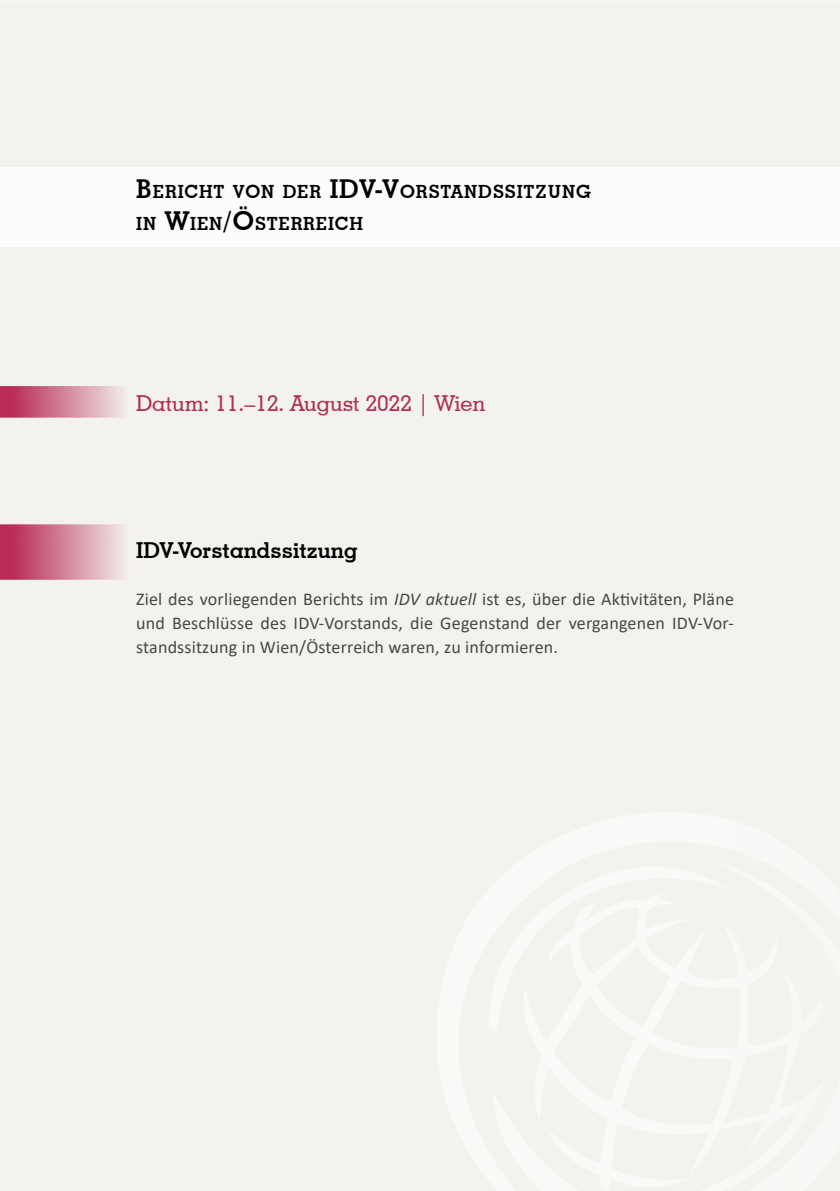
<style>
.page{position:relative;width:840px;height:1191px;background:#fff}
.page>*{position:absolute;margin:0;border:0;box-sizing:border-box;transform-origin:0 0}
.t1{font:500 22px "Geometric Slab 703 BT";color:#b02e4d}
.t2{font:700 22px "Geometric Slab 703 BT";color:#000}
.t3{font:700 18.2px/31.2px "Geometric Slab 703 BT";letter-spacing:.045em;color:#000}
.t4{font:18px/24px "Calibri";letter-spacing:.01em;color:#464746;text-align:justify}
.s1{font-size:26px}
.s2{font-style:italic}
</style>
<div class="page">
<div style="left:0;top:0;width:839px;height:1191px;background:#f4f2ee"></div>
<img style="left:0;top:524px;width:147px;height:56px">
<img style="left:0;top:387px;width:147px;height:30px">
<svg style="left:436px;top:812px;width:403px;height:379px;fill:#f4f2ee"></svg>
<svg style="left:490px;top:859px;width:349px;height:332px;fill:#f4f2ee"></svg>
<svg style="left:520px;top:892px;width:305px;height:299px;fill:#f4f2ee"></svg>
<svg style="left:488px;top:855px;width:241px;height:176px;fill:#f4f2ee"></svg>
<div style="left:0;top:167px;width:839px;height:80px;background:#fdfcfc"></div>
<p class="t3" style="left:136px;top:176px;width:456px"><span class="s1">B</span>ERICHT VON DER <span class="s1">IDV-V</span>ORSTANDSSITZUNG<br>IN <span class="s1">W</span>IEN<span class="s1">/Ö</span>STERREICH</p>
<p class="t1" style="left:136px;top:390px;width:350px">Datum: 11.–12. August 2022 | Wien</p>
<p class="t2" style="left:136px;top:537px;width:223px">IDV-Vorstandssitzung</p>
<p class="t4" style="left:136px;top:586px;width:599px">Ziel des vorliegenden Berichts im <span class="s2">IDV aktuell</span> ist es, über die Aktivitäten, Pläne und Beschlüsse des IDV-Vorstands, die Gegenstand der vergangenen IDV-Vor&shy;standssitzung in Wien/Österreich waren, zu informieren.</p>
</div>
